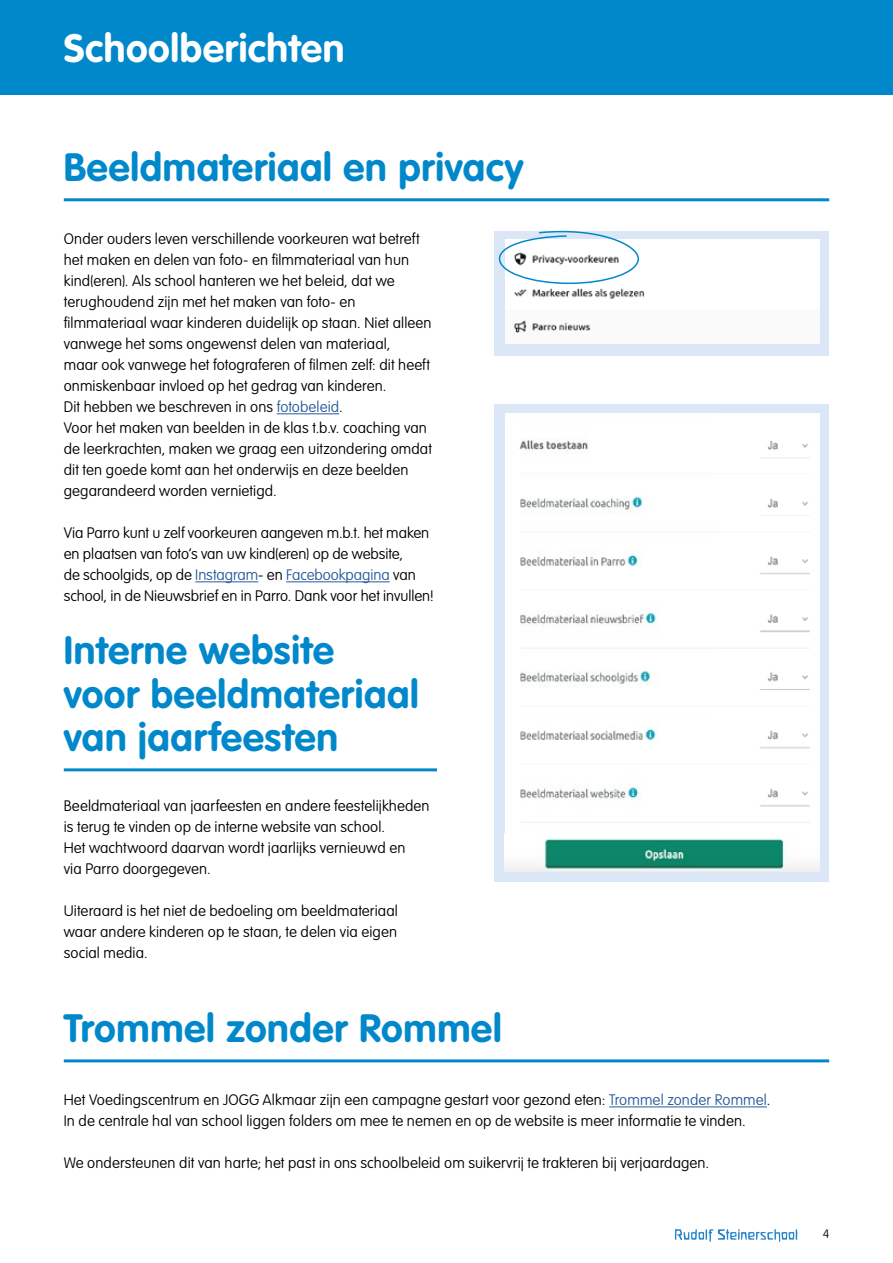
<style>
.page{position:relative;width:893px;height:1263px;background:#fff}
.page>*{position:absolute;margin:0;border:0;box-sizing:border-box;transform-origin:0 0}
.t1{font:700 39px/43.5px "VAG Rounded Std";letter-spacing:.02em;color:#0088cb}
.t2{font:700 39px "VAG Rounded Std";letter-spacing:.02em;color:#fff}
.t3{font:100 15px/21px "VAG Rounded Std";letter-spacing:.005em;color:#000}
.t4{font:100 12px "VAG Rounded Std";color:#000}
.s1{color:#275b9b}
</style>
<div class="page">
<div style="left:0;top:0;width:893px;height:94px;background:#0088cb"></div>
<hr style="left:64px;top:198px;width:765px;height:3px;background:#0088cb">
<hr style="left:277px;top:413px;width:62px;height:1px;background:#275b9b">
<hr style="left:195px;top:581px;width:63px;height:1px;background:#275b9b">
<hr style="left:286px;top:581px;width:104px;height:1px;background:#275b9b">
<hr style="left:64px;top:768px;width:373px;height:3px;background:#0088cb">
<hr style="left:64px;top:1059px;width:765px;height:3px;background:#0088cb">
<hr style="left:609px;top:1106px;width:158px;height:1px;background:#275b9b">
<div style="left:495px;top:404px;width:334px;height:478px;background:#dbe6f6"></div>
<div style="left:495px;top:231px;width:334px;height:125px;background:#dbe6f6"></div>
<img style="left:505px;top:239px;width:172px;height:104px">
<div style="left:677px;top:239px;width:142px;height:104px;background:#fff"></div>
<svg style="left:498px;top:230px;width:142px;height:55px"></svg>
<img style="left:504px;top:413px;width:315px;height:458px">
<div style="left:717px;top:480px;width:102px;height:35px;background:#fff"></div>
<div style="left:717px;top:422px;width:102px;height:36px;background:#fff"></div>
<svg style="left:675px;top:1229px;width:122px;height:13px"></svg>
<h1 class="t2" style="left:64px;top:25px;width:282px">Schoolberichten</h1>
<h1 class="t1" style="left:64px;top:147px;width:461px">Beeldmateriaal en privacy</h1>
<p class="t3" style="left:64px;top:229px;width:370px">Onder ouders leven verschillende voorkeuren wat betreft het maken en delen van foto- en filmmateriaal van hun kind(eren). Als school hanteren we het beleid, dat we terughoudend zijn met het maken van foto- en filmmateriaal waar kinderen duidelijk op staan. Niet alleen vanwege het soms ongewenst delen van materiaal,<br>maar ook vanwege het fotograferen of filmen zelf: dit heeft onmiskenbaar invloed op het gedrag van kinderen.<br>Dit hebben we beschreven in ons <span class="s1">fotobeleid</span>.<br>Voor het maken van beelden in de klas t.b.v. coaching van de leerkrachten, maken we graag een uitzondering omdat dit ten goede komt aan het onderwijs en deze beelden gegarandeerd worden vernietigd.</p>
<p class="t3" style="left:64px;top:523px;width:372px">Via Parro kunt u zelf voorkeuren aangeven m.b.t. het maken en plaatsen van foto’s van uw kind(eren) op de website,<br>de schoolgids, op de <span class="s1">Instagram</span>- en <span class="s1">Facebookpagina</span> van school, in de Nieuwsbrief en in Parro. Dank voor het invullen!</p>
<h1 class="t1" style="left:64px;top:630px;width:357px">Interne website voor beeldmateriaal van jaarfeesten</h1>
<p class="t3" style="left:64px;top:796px;width:367px">Beeldmateriaal van jaarfeesten en andere feestelijkheden is terug te vinden op de interne website van school.<br>Het wachtwoord daarvan wordt jaarlijks vernieuwd en<br>via Parro doorgegeven.</p>
<p class="t3" style="left:64px;top:901px;width:336px;text-align:justify">Uiteraard is het niet de bedoeling om beeldmateriaal waar andere kinderen op te staan, te delen via eigen social media.</p>
<h1 class="t1" style="left:64px;top:1008px;width:439px">Trommel zonder Rommel</h1>
<p class="t3" style="left:64px;top:1090px;width:708px">Het Voedingscentrum en JOGG Alkmaar zijn een campagne gestart voor gezond eten: <span class="s1">Trommel zonder Rommel</span>.<br>In de centrale hal van school liggen folders om mee te nemen en op de website is meer informatie te vinden.</p>
<p class="t3" style="left:64px;top:1153px;width:647px">We ondersteunen dit van harte; het past in ons schoolbeleid om suikervrij te trakteren bij verjaardagen.</p>
<p class="t4" style="left:823px;top:1227px;width:8px">4</p>
</div>
